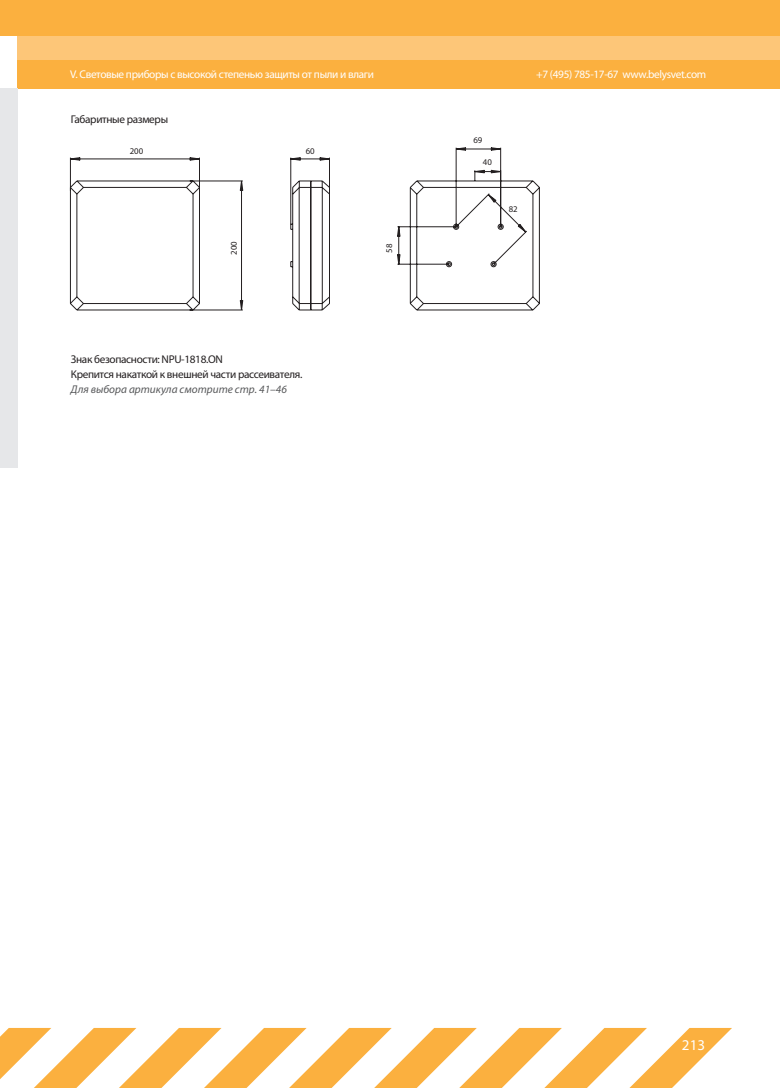
<style>
.page{position:relative;width:780px;height:1088px;background:#fff}
.page>*{position:absolute;margin:0;border:0;box-sizing:border-box;transform-origin:0 0}
.t1{font:15px "Myriad Pro";color:#fff}
.t2{font:11.25px/15px "Myriad Pro";letter-spacing:-.03em;color:#231f20}
.t3{font:11.25px "Myriad Pro";letter-spacing:-.03em;color:#fff}
.t4{font:italic 11.25px "Myriad Pro";color:#57585a}
.t5{font:8.75px "Myriad Pro";color:#231f20}
</style>
<div class="page">
<div style="left:18px;top:0;width:762px;height:89px;background:#fdc678"></div>
<div style="left:18px;top:60px;width:762px;height:29px;background:#fbb03f"></div>
<div style="left:0;top:0;width:780px;height:35px;background:#fbb03f"></div>
<svg style="left:0;top:1028px;width:732px;height:60px"></svg>
<div style="left:0;top:89px;width:18px;height:379px;background:#e6e7e9"></div>
<svg style="left:70px;top:147px;width:470px;height:164px"></svg>
<p class="t3" style="left:70px;top:67px;width:305px">V. Световые приборы с высокой степенью защиты от пыли и влаги</p>
<p class="t3" style="left:536px;top:67px;width:172px">+7 (495) 785-17-67 www.belysvet.com</p>
<p class="t2" style="left:71px;top:111px;width:99px">Габаритные размеры</p>
<p class="t5" style="left:130px;top:146px;width:15px">200</p>
<p class="t5" style="left:305px;top:146px;width:10px">60</p>
<p class="t5" style="left:228px;top:255px;width:15px;rotate:-90deg">200</p>
<p class="t2" style="left:71px;top:351px;width:233px">Знак безопасности: NPU-1818.ON<br>Крепится накаткой к внешней части рассеивателя.</p>
<p class="t4" style="left:71px;top:382px;width:217px">Для выбора артикула смотрите стр. 41–46</p>
<p class="t5" style="left:383px;top:252px;width:10px;rotate:-90deg">58</p>
<p class="t5" style="left:473px;top:135px;width:10px">69</p>
<p class="t5" style="left:483px;top:157px;width:10px">40</p>
<p class="t5" style="left:508px;top:204px;width:10px">82</p>
<h1 class="t1" style="left:682px;top:1036px;width:25px">213</h1>
</div>
